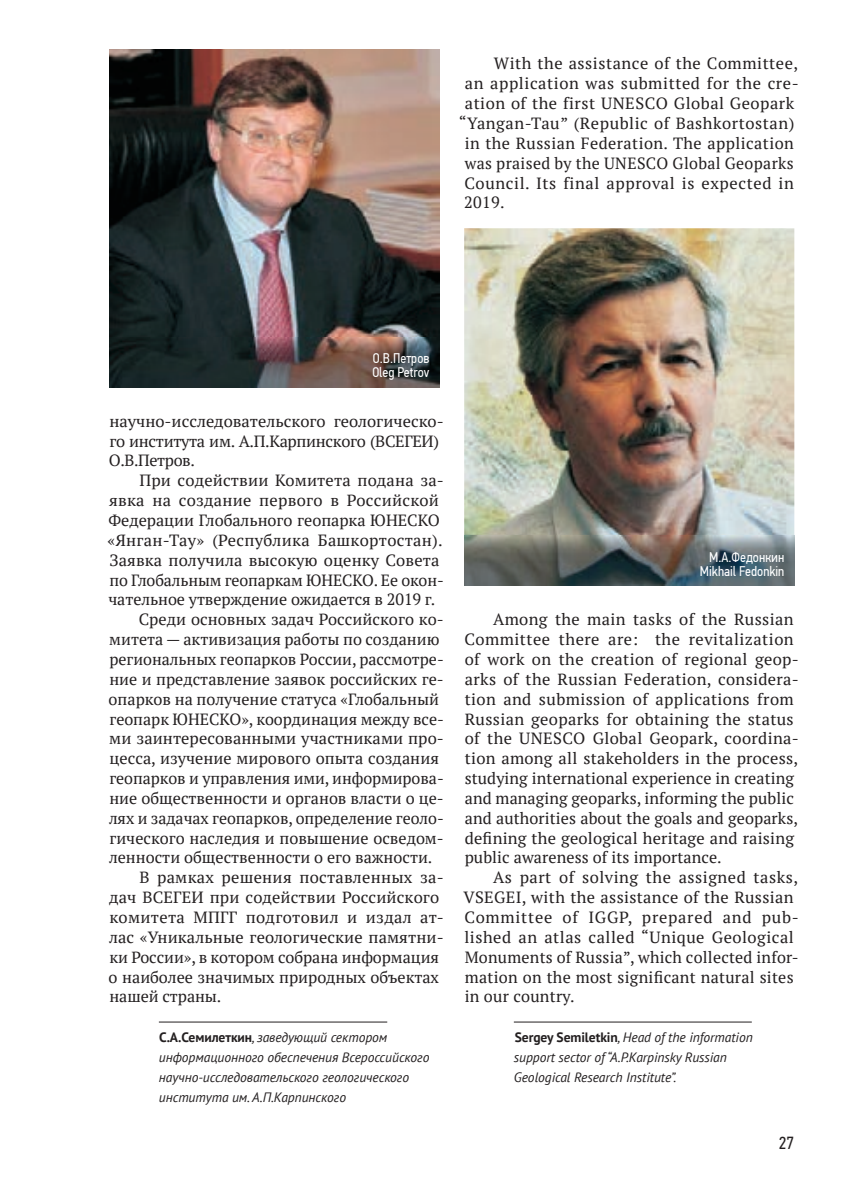
<style>
.page{position:relative;width:844px;height:1191px;background:#fff}
.page>*{position:absolute;margin:0;border:0;box-sizing:border-box;transform-origin:0 0}
.t1{font:17.5px "PF Din Text Cond Pro";color:#231f20}
.t2{font:16.1px/19.8px "PT Serif";letter-spacing:.005em;color:#231f20}
.t3{font:16.1px "PT Serif";letter-spacing:.03em;color:#231f20}
.t4{font:16.1px "PT Serif";letter-spacing:.035em;color:#231f20}
.t5{font:16.1px "PT Serif";letter-spacing:.025em;color:#231f20}
.t6{font:14px/14px "PF Din Text Cond Pro";color:#fff;text-align:right}
.t7{font:italic 13.65px/19.8px "PT Sans";letter-spacing:-.005em;color:#231f20}
.s1{font-weight:700;font-style:normal}
</style>
<div class="page">
<hr style="left:513px;top:1021px;width:238px;height:1px;background:#231f20">
<hr style="left:159px;top:1021px;width:228px;height:1px;background:#231f20">
<img style="left:464px;top:228px;width:330px;height:308px">
<img style="left:109px;top:50px;width:330px;height:337px">
<img style="left:464px;top:536px;width:330px;height:49px">
<svg style="left:109px;top:337px;width:1px;height:50px"></svg>
<p class="t3" style="left:493px;top:53px;width:306px">With the assistance of the Committee,</p>
<p class="t4" style="left:464px;top:73px;width:335px">an application was submitted for the cre-</p>
<p class="t3" style="left:464px;top:93px;width:331px">ation of the first UNESCO Global Geopark</p>
<p class="t3" style="left:458px;top:113px;width:337px">“Yangan-Tau” (Republic of Bashkortostan)</p>
<p class="t5" style="left:464px;top:133px;width:330px">in the Russian Federation. The application</p>
<p class="t2" style="left:464px;top:153px;width:330px">was praised by the UNESCO Global Geoparks</p>
<p class="t4" style="left:464px;top:172px;width:331px">Council. Its final approval is expected in</p>
<p class="t2" style="left:464px;top:193px;width:42px">2019.</p>
<p class="t6" style="left:372px;top:351px;width:59px;text-align:left">О .В .Петров<br>Oleg Petrov</p>
<p class="t2" style="left:109px;top:411px;width:336px">научно-исследовательского геологическо&shy;го института им. А.П.Карпинского (ВСЕГЕИ)<br>О.В.Петров.</p>
<p class="t2" style="left:139px;top:470px;width:306px">При содействии Комитета подана за-</p>
<p class="t2" style="left:109px;top:490px;width:331px">явка на создание первого в Российской</p>
<p class="t2" style="left:108px;top:510px;width:333px">Федерации Глобального геопарка ЮНЕСКО</p>
<p class="t2" style="left:107px;top:530px;width:337px">«Янган-Тау» (Республика Башкортостан).</p>
<p class="t2" style="left:109px;top:550px;width:331px">Заявка получила высокую оценку Совета</p>
<p class="t2" style="left:109px;top:570px;width:336px">по Глобальным геопаркам ЮНЕСКО. Ее окон-</p>
<p class="t2" style="left:108px;top:589px;width:328px">чательное утверждение ожидается в 2019 г.</p>
<p class="t2" style="left:139px;top:609px;width:306px">Среди основных задач Российского ко-</p>
<p class="t2" style="left:109px;top:629px;width:331px">митета — активизация работы по созданию</p>
<p class="t2" style="left:109px;top:649px;width:336px">региональных геопарков России, рассмотре-</p>
<p class="t2" style="left:109px;top:669px;width:336px">ние и представление заявок российских ге-</p>
<p class="t2" style="left:109px;top:689px;width:332px">опарков на получение статуса «Глобальный</p>
<p class="t2" style="left:109px;top:708px;width:336px">геопарк ЮНЕСКО», координация между все-</p>
<p class="t2" style="left:109px;top:728px;width:336px">ми заинтересованными участниками про-</p>
<p class="t2" style="left:109px;top:748px;width:331px">цесса, изучение мирового опыта создания</p>
<p class="t2" style="left:109px;top:768px;width:336px">геопарков и управления ими, информирова-</p>
<p class="t2" style="left:109px;top:788px;width:336px">ние общественности и органов власти о це-</p>
<p class="t2" style="left:109px;top:808px;width:336px">лях и задачах геопарков, определение геоло-</p>
<p class="t2" style="left:109px;top:828px;width:336px">гического наследия и повышение осведом-</p>
<p class="t2" style="left:109px;top:847px;width:325px">ленности общественности о его важности.</p>
<p class="t2" style="left:139px;top:867px;width:306px">В рамках решения поставленных за-</p>
<p class="t2" style="left:109px;top:887px;width:331px">дач ВСЕГЕИ при содействии Российского</p>
<p class="t2" style="left:109px;top:907px;width:336px">комитета МПГГ подготовил и издал ат-</p>
<p class="t2" style="left:109px;top:927px;width:336px">лас «Уникальные геологические памятни-</p>
<p class="t2" style="left:109px;top:947px;width:331px">ки России», в котором собрана информация</p>
<p class="t2" style="left:109px;top:966px;width:332px">о наиболее значимых природных объектах</p>
<p class="t2" style="left:109px;top:986px;width:113px">нашей страны.</p>
<p class="t7" style="left:159px;top:1027px;width:272px"><span class="s1">С.А.Семилеткин</span>, заведующий сектором информационного обеспечения Всероссийского научно-исследовательского геологического института им. А.П.Карпинского</p>
<p class="t6" style="left:699px;top:550px;width:86px">М .А .Федонкин<br>Mikhail Fedonkin</p>
<p class="t2" style="left:464px;top:609px;width:336px;text-indent:29px">Among the main tasks of the Russian Committee there are: the revitalization of work on the creation of regional geop&shy;arks of the Russian Federation, considera&shy;tion and submission of applications from Russian geoparks for obtaining the status of the UNESCO Global Geopark, coordina&shy;tion among all stakeholders in the process, studying international experience in creating and managing geoparks, informing the public and authorities about the goals and geoparks, defining the geological heritage and raising public awareness of its importance.</p>
<p class="t2" style="left:463px;top:867px;width:337px;text-indent:30px">As part of solving the assigned tasks, VSEGEI, with the assistance of the Russian Committee of IGGP, prepared and pub&shy;lished an atlas called “Unique Geological Monuments of Russia”, which collected infor&shy;mation on the most significant natural sites in our country.</p>
<p class="t7" style="left:513px;top:1027px;width:240px"><span class="s1">Sergey Semiletkin</span>, Head of the information support sector of “A.P.Karpinsky Russian<br>Geological Research Institute”.</p>
<p class="t1" style="left:778px;top:1132px;width:17px">27</p>
</div>
